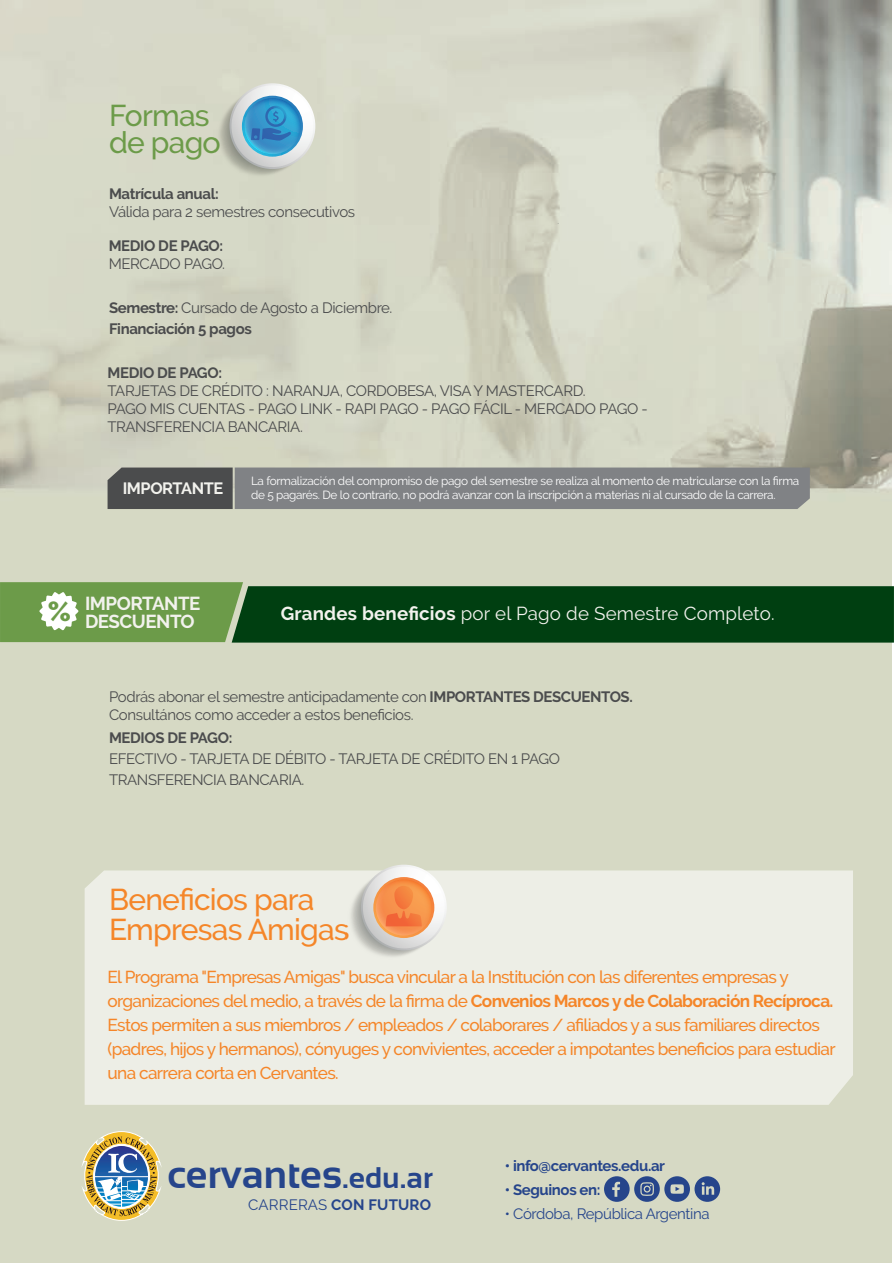
<style>
.page{position:relative;width:894px;height:1263px;background:#fff}
.page>*{position:absolute;margin:0;border:0;box-sizing:border-box;transform-origin:0 0}
.t1{font:700 39.75px "Sansation";color:#26458b}
.t2{font:500 30px/30px "Raleway";letter-spacing:-.025em;color:#f58629}
.t3{font:500 30px/27px "Raleway";letter-spacing:-.025em;color:#6c9b49}
.t4{font:900 27.3px "Raleway";color:#6c9b49}
.t5{font:18.75px "Raleway";letter-spacing:.01em;color:#f2f2ed}
.t6{font:700 18.75px/18px "Raleway";letter-spacing:-.025em;color:#f2f2ed}
.t7{font:500 17.25px/24px "Raleway";letter-spacing:-.04em;color:#f58629}
.t8{font:700 16.35px "Raleway";letter-spacing:-.025em;color:#f2f2ed}
.t9{font:15px/18px "Raleway";letter-spacing:-.025em;color:#4b4c4d}
.t10{font:700 15px/21px "Raleway";letter-spacing:-.025em;color:#4b4c4d}
.t11{font:700 15px "Raleway";letter-spacing:-.025em;color:#26458b}
.t12{font:15px "Raleway";letter-spacing:-.025em;color:#26458b}
.t13{font:700 15px "Raleway";letter-spacing:.01em;color:#26458b}
.t14{font:11.7px/14.4px "Raleway";letter-spacing:-.025em;color:#fff}
.s1{font-weight:400}
.s2{font-weight:700}
.s3{font-size:29.85px}
</style>
<div class="page">
<img style="left:0;top:0;width:890px;height:1263px">
<svg style="left:81px;top:1131px;width:81px;height:91px;background:#afb29a"></svg>
<svg style="left:0;top:582px;width:893px;height:61px;background:#2c622e"></svg>
<svg style="left:229px;top:83px;width:86px;height:86px"></svg>
<div style="left:231px;top:85px;width:82px;height:82px;background:#f7f8f8;border-radius:41px"></div>
<svg style="left:227px;top:89px;width:83px;height:80px;background:#8db8cd"></svg>
<div style="left:85px;top:870px;width:767px;height:235px;background:#edeee6"></div>
<svg style="left:361px;top:865px;width:85px;height:85px"></svg>
<div style="left:363px;top:867px;width:81px;height:81px;background:#f7f8f9;border-radius:41px"></div>
<svg style="left:359px;top:871px;width:82px;height:79px;background:#e7b797"></svg>
<svg style="left:603px;top:1176px;width:116px;height:26px;background:#7184a3"></svg>
<svg style="left:107px;top:468px;width:702px;height:41px;background:#77797b"></svg>
<h2 class="t3" style="left:109px;top:102px;width:113px">Formas de pago</h2>
<p class="t10" style="left:109px;top:183px;width:111px">Matrícula anual:</p>
<p class="t9" style="left:109px;top:203px;width:247px">Válida para 2 semestres consecutivos</p>
<p class="t10" style="left:109px;top:235px;width:116px">MEDIO DE PAGO:</p>
<p class="t9" style="left:109px;top:255px;width:118px">MERCADO PAGO.</p>
<p class="t10" style="left:109px;top:297px;width:285px">Semestre: <span class="s1">Cursado de Agosto a Diciembre.<br></span>Financiación 5 pagos</p>
<p class="t10" style="left:107px;top:362px;width:116px">MEDIO DE PAGO:</p>
<p class="t9" style="left:107px;top:382px;width:541px">TARJETAS DE CRÉDITO : NARANJA, CORDOBESA, VISA Y MASTERCARD.<br>PAGO MIS CUENTAS - PAGO LINK - RAPI PAGO - PAGO FÁCIL - MERCADO PAGO -<br>TRANSFERENCIA BANCARIA.</p>
<p class="t8" style="left:123px;top:479px;width:102px">IMPORTANTE</p>
<p class="t14" style="left:251px;top:473px;width:549px">La formalización del compromiso de pago del semestre se realiza al momento de matricularse con la firma de 5 pagarés. De lo contrario, no podrá avanzar con la inscripción a materias ni al cursado de la carrera.</p>
<p class="t6" style="left:85px;top:594px;width:117px">IMPORTANTE<br>DESCUENTO</p>
<h3 class="t4" style="left:48px;top:596px;width:25px">%</h3>
<p class="t5" style="left:281px;top:603px;width:495px"><span class="s2">Grandes beneficios</span> por el Pago de Semestre Completo.</p>
<p class="t9" style="left:109px;top:687px;width:525px">Podrás abonar el semestre anticipadamente con <span class="s2">IMPORTANTES DESCUENTOS.<br></span>Consultános como acceder a estos beneficios.</p>
<p class="t10" style="left:109px;top:727px;width:125px">MEDIOS DE PAGO:</p>
<p class="t9" style="left:109px;top:748px;width:452px;line-height:21px">EFECTIVO - TARJETA DE DÉBITO - TARJETA DE CRÉDITO EN 1 PAGO<br>TRANSFERENCIA BANCARIA.</p>
<h2 class="t2" style="left:109px;top:884px;width:241px">Beneficios para<br>Empresas Amigas</h2>
<p class="t7" style="left:107px;top:965px;width:729px">El Programa "Empresas Amigas" busca vincular a la Institución con las diferentes empresas y organizaciones del medio, a través de la firma de <span class="s2">Convenios Marcos y de Colaboración Recíproca.<br></span>Estos permiten a sus miembros / empleados / colaborares / afiliados y a sus familiares directos (padres, hijos y hermanos), cónyuges y convivientes, acceder a impotantes beneficios para estudiar una carrera corta en Cervantes.</p>
<h1 class="t1" style="left:167px;top:1152px;width:267px">cervantes<span class="s3">.edu.ar</span></h1>
<p class="t13" style="left:248px;top:1196px;width:184px"><span class="s1">CARRERAS</span> CON FUTURO</p>
<p class="t11" style="left:504px;top:1157px;width:162px">• info@cervantes.edu.ar</p>
<p class="t11" style="left:504px;top:1181px;width:97px">• Seguinos en:</p>
<p class="t12" style="left:504px;top:1205px;width:206px">• Córdoba, República Argentina</p>
</div>
